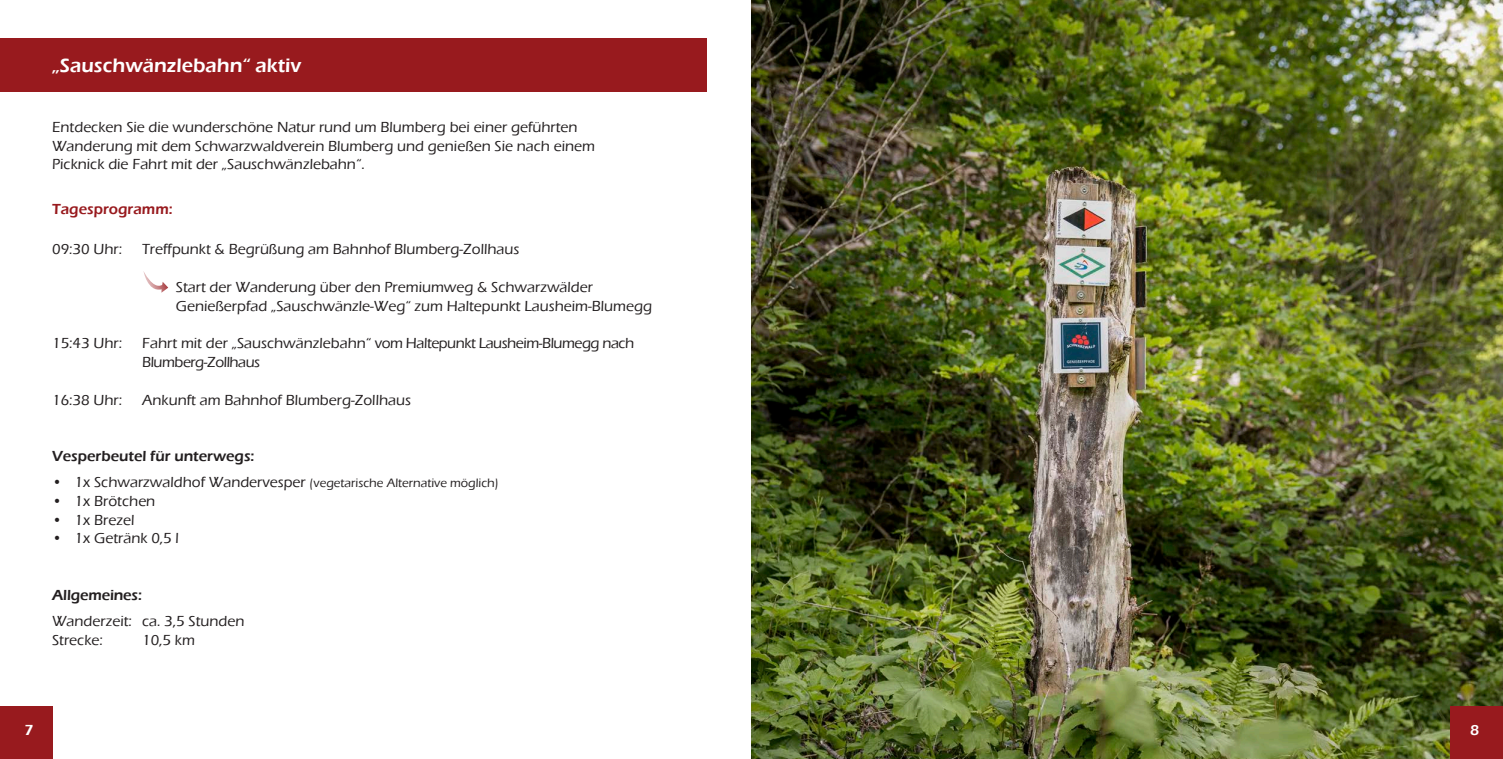
<style>
.page{position:relative;width:1503px;height:759px;background:#fff}
.page>*{position:absolute;margin:0;border:0;box-sizing:border-box;transform-origin:0 0}
.Überschrift{font:600 20px "Eras ITC";color:#fff}
.t1{font:500 15px/18.8px "Eras ITC";color:#231f20}
.t2{font:500 15px "Eras ITC";letter-spacing:-.03em;color:#231f20}
.t3{font:600 15px "Eras ITC";color:#231f20}
.t4{font:600 15px "Eras ITC";color:#981a1e}
.t5{font:600 15px "Eras ITC";color:#fff}
.t6{font:500 12.5px "Eras ITC";color:#231f20}
.s1{font-size:15px}
</style>
<div class="page">
<img style="left:751px;top:0;width:751px;height:758px">
<div style="left:0;top:706px;width:53px;height:52px;background:#981a1e"></div>
<div style="left:1450px;top:706px;width:52px;height:52px;background:#981a1e"></div>
<div style="left:0;top:39px;width:706px;height:53px;background:#981a1e"></div>
<svg style="left:143px;top:271px;width:25px;height:21px"></svg>
<p class="Überschrift" style="left:52px;top:54px;width:251px">„Sauschwänzlebahn“ aktiv</p>
<p class="t1" style="left:52px;top:117px;width:544px">Entdecken Sie die wunderschöne Natur rund um Blumberg bei einer geführten<br>Wanderung mit dem Schwarzwaldverein Blumberg und genießen Sie nach einem<br>Picknick die Fahrt mit der „Sauschwänzlebahn“.</p>
<p class="t4" style="left:52px;top:200px;width:122px">Tagesprogramm:</p>
<p class="t1" style="left:52px;top:240px;width:72px">09:30 Uhr:</p>
<p class="t1" style="left:142px;top:240px;width:379px">Treffpunkt &amp; Begrüßung am Bahnhof Blumberg-Zollhaus</p>
<p class="t1" style="left:176px;top:277px;width:478px">Start der Wanderung über den Premiumweg &amp; Schwarzwälder<br>Genießerpfad „Sauschwänzle-Weg“ zum Haltepunkt Lausheim-Blumegg</p>
<p class="t1" style="left:52px;top:334px;width:72px">15:43 Uhr:</p>
<p class="t2" style="left:142px;top:335px;width:494px">Fahrt mit der „Sauschwänzlebahn“ vom Haltepunkt Lausheim-Blumegg nach</p>
<p class="t2" style="left:142px;top:353px;width:120px">Blumberg-Zollhaus</p>
<p class="t1" style="left:52px;top:390px;width:72px">16:38 Uhr:</p>
<p class="t1" style="left:142px;top:390px;width:270px">Ankunft am Bahnhof Blumberg-Zollhaus</p>
<p class="t3" style="left:52px;top:447px;width:204px">Vesperbeutel für unterwegs:</p>
<p class="t6" style="left:52px;top:476px;width:448px"><span class="s1">• 1x Schwarzwaldhof Wandervesper</span> (vegetarische Alternative möglich)</p>
<p class="t1" style="left:52px;top:491px;width:105px">• 1x Brötchen</p>
<p class="t1" style="left:52px;top:510px;width:84px">• 1x Brezel</p>
<p class="t1" style="left:52px;top:529px;width:128px">• 1x Getränk 0,5 l</p>
<p class="t3" style="left:52px;top:586px;width:91px">Allgemeines:</p>
<p class="t1" style="left:52px;top:611px;width:194px">Wanderzeit: ca. 3,5 Stunden</p>
<p class="t1" style="left:52px;top:630px;width:52px">Strecke:</p>
<p class="t1" style="left:142px;top:630px;width:54px">10,5 km</p>
<p class="t5" style="left:25px;top:721px;width:11px">7</p>
<p class="t5" style="left:1469px;top:721px;width:11px">8</p>
</div>
